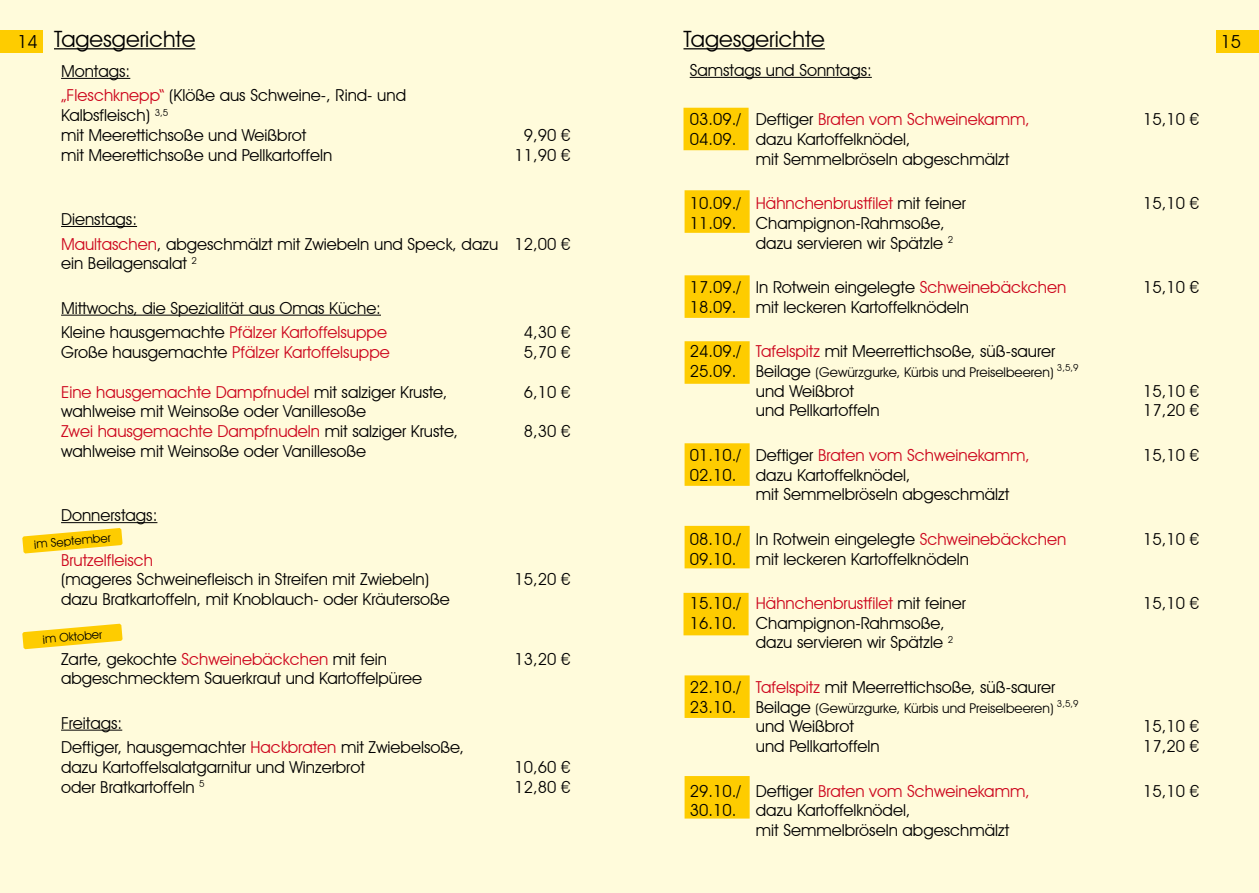
<style>
.page{position:relative;width:1259px;height:893px;background:#fff}
.page>*{position:absolute;margin:0;border:0;box-sizing:border-box;transform-origin:0 0}
.t1{font:22.5px "Avant Garde IT Cby BT";color:#000}
.t2{font:18px "Avant Garde IT Cby BT";color:#000}
.t3{font:16.5px/19.8px "Avant Garde IT Cby BT";color:#000}
.t4{font:16.5px "Avant Garde IT Cby BT";color:#cd071e}
.t5{font:13.5px "Avant Garde IT Cby BT";color:#000}
.t6{font:12px "Avant Garde IT Cby BT";color:#000}
.s1{font-size:18px}
.s2{color:#cd071e}
.s3{color:#000}
.s4{font-size:16.5px}
</style>
<div class="page">
<div style="left:610px;top:0;width:649px;height:893px;background:#fffbdb"></div>
<div style="left:1216px;top:30px;width:43px;height:23px;background:#fecc00"></div>
<div style="left:0;top:0;width:651px;height:893px;background:#fffbdb"></div>
<div style="left:0;top:30px;width:42px;height:23px;background:#fecc00"></div>
<hr style="left:54px;top:48px;width:141px;height:1px;background:#000">
<hr style="left:61px;top:78px;width:69px;height:1px;background:#000">
<hr style="left:61px;top:226px;width:76px;height:1px;background:#000">
<hr style="left:61px;top:315px;width:320px;height:1px;background:#000">
<hr style="left:61px;top:522px;width:96px;height:1px;background:#000">
<hr style="left:61px;top:730px;width:61px;height:1px;background:#000">
<svg style="left:22px;top:528px;width:101px;height:26px"></svg>
<div style="left:683px;top:108px;width:65px;height:42px;background:#fecc00"></div>
<div style="left:684px;top:190px;width:65px;height:43px;background:#fecc00;border:2px solid #fecc00"></div>
<div style="left:684px;top:275px;width:65px;height:43px;background:#fecc00;border:2px solid #fecc00"></div>
<div style="left:684px;top:341px;width:65px;height:43px;background:#fecc00;border:2px solid #fecc00"></div>
<div style="left:684px;top:443px;width:65px;height:43px;background:#fecc00;border:2px solid #fecc00"></div>
<div style="left:684px;top:526px;width:65px;height:42px;background:#fecc00"></div>
<div style="left:683px;top:593px;width:65px;height:42px;background:#fecc00"></div>
<div style="left:684px;top:675px;width:65px;height:43px;background:#fecc00;border:2px solid #fecc00"></div>
<div style="left:684px;top:776px;width:65px;height:43px;background:#fecc00;border:2px solid #fecc00"></div>
<hr style="left:690px;top:77px;width:182px;height:1px;background:#000">
<hr style="left:683px;top:48px;width:142px;height:1px;background:#000">
<svg style="left:22px;top:623px;width:101px;height:27px"></svg>
<h1 class="t1" style="left:17px;top:25px;width:179px"><span class="s1">14</span> Tagesgerichte</h1>
<p class="t2" style="left:1220px;top:31px;width:22px">15</p>
<p class="t3" style="left:61px;top:59px;width:346px;line-height:24.6px">Montags:<br><span class="s2">„Fleschknepp“</span> (Klöße aus Schweine-, Rind- und</p>
<p class="t3" style="left:61px;top:105px;width:273px">Kalbsfleisch) <sup>3,5<br></sup>mit Meerettichsoße und Weißbrot mit Meerettichsoße und Pellkartoffeln</p>
<h1 class="t1" style="left:683px;top:25px;width:143px">Tagesgerichte</h1>
<p class="t3" style="left:690px;top:60px;width:184px">Samstags und Sonntags:</p>
<p class="t3" style="left:690px;top:109px;width:53px">03.09./<br>04.09.</p>
<p class="t3" style="left:756px;top:109px;width:275px">Deftiger <span class="s2">Braten vom Schweinekamm, </span>dazu Kartoffelknödel,<br>mit Semmelbröseln abgeschmälzt</p>
<p class="t3" style="left:1143px;top:109px;width:57px">15,10 €</p>
<p class="t3" style="left:690px;top:193px;width:53px">10.09./<br>11.09.</p>
<p class="t3" style="left:756px;top:193px;width:211px"><span class="s2">Hähnchenbrustfilet</span> mit feiner<br>Champignon-Rahmsoße, dazu servieren wir Spätzle <sup>2</sup></p>
<p class="t3" style="left:1143px;top:193px;width:57px">15,10 €</p>
<p class="t3" style="left:690px;top:277px;width:53px">17.09./<br>18.09.</p>
<p class="t3" style="left:756px;top:277px;width:312px">In Rotwein eingelegte <span class="s2">Schweinebäckchen </span>mit leckeren Kartoffelknödeln</p>
<p class="t3" style="left:1143px;top:277px;width:57px">15,10 €</p>
<p class="t3" style="left:690px;top:341px;width:53px">24.09./<br>25.09.</p>
<p class="t3" style="left:756px;top:341px;width:301px"><span class="s2">Tafelspitz</span> mit Meerrettichsoße, süß-saurer</p>
<p class="t3" style="left:514px;top:125px;width:57px;text-align:center">9,90 €<br>11,90 €</p>
<p class="t3" style="left:61px;top:207px;width:439px;line-height:24.6px">Dienstags:<br><span class="s2">Maultaschen</span>, abgeschmälzt mit Zwiebeln und Speck, dazu</p>
<p class="t3" style="left:61px;top:253px;width:137px">ein Beilagensalat <sup>2</sup></p>
<p class="t3" style="left:514px;top:234px;width:57px">12,00 €</p>
<p class="t3" style="left:61px;top:295px;width:327px;line-height:24.6px">Mittwochs, die Spezialität aus Omas Küche:<br>Kleine hausgemachte <span class="s2">Pfälzer Kartoffelsuppe</span></p>
<p class="t4" style="left:61px;top:342px;width:330px"><span class="s3">Große hausgemachte</span> Pfälzer Kartoffelsuppe</p>
<p class="t3" style="left:61px;top:382px;width:398px"><span class="s2">Eine hausgemachte Dampfnudel</span> mit salziger Kruste, wahlweise mit Weinsoße oder Vanillesoße<br><span class="s2">Zwei hausgemachte Dampfnudeln</span> mit salziger Kruste, wahlweise mit Weinsoße oder Vanillesoße</p>
<p class="t3" style="left:524px;top:322px;width:48px">4,30 €<br>5,70 €</p>
<p class="t3" style="left:524px;top:382px;width:48px">6,10 €</p>
<p class="t3" style="left:524px;top:421px;width:48px">8,30 €</p>
<p class="t5" style="left:756px;top:364px;width:324px"><span class="s4">Beilage</span> (Gewürzgurke, Kürbis und Preiselbeeren) <sup>3,5,9</sup></p>
<p class="t3" style="left:756px;top:381px;width:125px">und Weißbrot und Pellkartoffeln</p>
<p class="t3" style="left:1143px;top:381px;width:57px">15,10 €<br>17,20 €</p>
<p class="t3" style="left:690px;top:445px;width:53px">01.10./<br>02.10.</p>
<p class="t3" style="left:756px;top:445px;width:275px">Deftiger <span class="s2">Braten vom Schweinekamm, </span>dazu Kartoffelknödel,<br>mit Semmelbröseln abgeschmälzt</p>
<p class="t3" style="left:1143px;top:445px;width:57px">15,10 €</p>
<p class="t3" style="left:690px;top:529px;width:53px">08.10./<br>09.10.</p>
<p class="t3" style="left:756px;top:529px;width:312px">In Rotwein eingelegte <span class="s2">Schweinebäckchen </span>mit leckeren Kartoffelknödeln</p>
<p class="t3" style="left:1143px;top:529px;width:57px">15,10 €</p>
<p class="t3" style="left:690px;top:593px;width:53px">15.10./<br>16.10.</p>
<p class="t3" style="left:756px;top:593px;width:211px"><span class="s2">Hähnchenbrustfilet</span> mit feiner<br>Champignon-Rahmsoße, dazu servieren wir Spätzle <sup>2</sup></p>
<p class="t3" style="left:1143px;top:593px;width:57px">15,10 €</p>
<p class="t3" style="left:689px;top:677px;width:53px">22.10./<br>23.10.</p>
<p class="t3" style="left:756px;top:677px;width:301px"><span class="s2">Tafelspitz</span> mit Meerrettichsoße, süß-saurer</p>
<p class="t3" style="left:61px;top:505px;width:98px">Donnerstags:</p>
<p class="t4" style="left:61px;top:550px;width:94px">Brutzelfleisch</p>
<p class="t3" style="left:61px;top:569px;width:390px">(mageres Schweinefleisch in Streifen mit Zwiebeln) dazu Bratkartoffeln, mit Knoblauch- oder Kräutersoße</p>
<p class="t6" style="left:34px;top:537px;width:78px;rotate:-5deg">im September</p>
<p class="t3" style="left:514px;top:569px;width:57px">15,20 €</p>
<p class="t6" style="left:42px;top:632px;width:61px;rotate:-5deg">im Oktober</p>
<p class="t3" style="left:514px;top:649px;width:57px">13,20 €</p>
<p class="t3" style="left:61px;top:649px;width:363px">Zarte, gekochte <span class="s2">Schweinebäckchen</span> mit fein abgeschmecktem Sauerkraut und Kartoffelpüree</p>
<p class="t5" style="left:756px;top:700px;width:324px"><span class="s4">Beilage</span> (Gewürzgurke, Kürbis und Preiselbeeren) <sup>3,5,9</sup></p>
<p class="t3" style="left:756px;top:716px;width:125px">und Weißbrot und Pellkartoffeln</p>
<p class="t3" style="left:1143px;top:716px;width:57px">15,10 €<br>17,20 €</p>
<p class="t3" style="left:61px;top:710px;width:404px;line-height:24.6px">Freitags:<br>Deftiger, hausgemachter <span class="s2">Hackbraten</span> mit Zwiebelsoße,</p>
<p class="t3" style="left:61px;top:757px;width:305px">dazu Kartoffelsalatgarnitur und Winzerbrot oder Bratkartoffeln <sup>5</sup></p>
<p class="t3" style="left:514px;top:757px;width:57px">10,60 €<br>12,80 €</p>
<p class="t3" style="left:690px;top:781px;width:53px">29.10./<br>30.10.</p>
<p class="t3" style="left:756px;top:781px;width:275px">Deftiger <span class="s2">Braten vom Schweinekamm, </span>dazu Kartoffelknödel,<br>mit Semmelbröseln abgeschmälzt</p>
<p class="t3" style="left:1143px;top:781px;width:57px">15,10 €</p>
</div>
